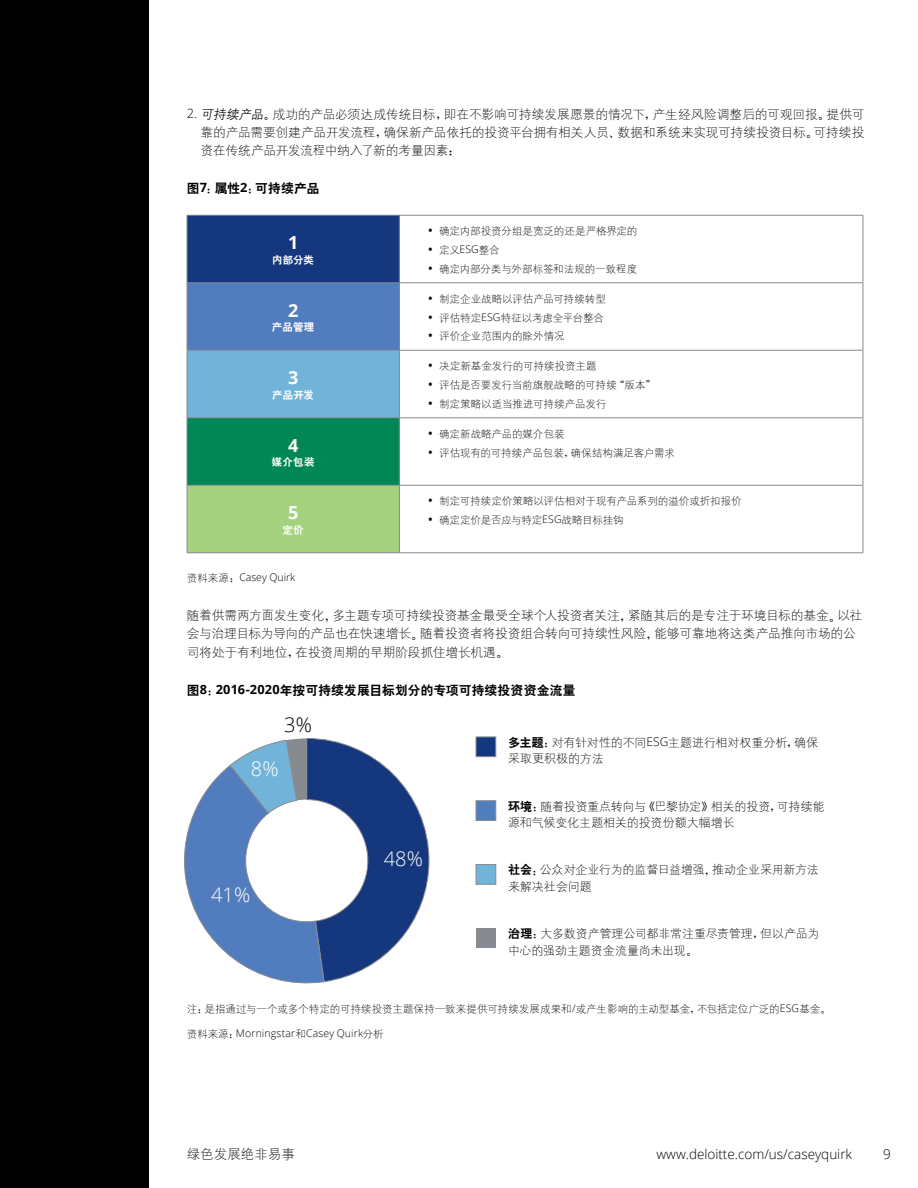
<style>
.page{position:relative;width:918px;height:1188px;background:#fff}
.page>*{position:absolute;margin:0;border:0;box-sizing:border-box;transform-origin:0 0}
.t1{font:300 20.1px "Open Sans";color:#fff}
.t2{font:300 20.1px "Open Sans";color:#000}
.t3{font:700 18px "Open Sans";color:#fff}
.t4{font:300 13.5px "Open Sans";color:#000}
.t5{font:13.5px "H Yg 1 gj";color:#000}
.t6{font:12.75px/18px "H Yg 1 gj";letter-spacing:-.015em;color:#000;text-align:justify}
.t7{font:12.75px "H Yb 2 gj";letter-spacing:.015em;color:#000}
.t8{font:12px/16.5px "H Yg 1 gj";letter-spacing:-.015em;color:#000}
.t9{font:10.5px "H Yg 1 gj";letter-spacing:-.005em;color:#000}
.t10{font:300 10.5px "Open Sans";letter-spacing:.01em;color:#000}
.t11{font:10.5px "H Yb 2 gj";letter-spacing:.01em;color:#fff}
.s1{font-family:"Open Sans";font-weight:300}
.s2{font-family:"H Yg 2 gj";font-style:italic}
.s3{font-family:"H Ya 6 gj"}
.s4{font-family:"Open Sans";font-weight:700}
.s5{font-family:"H Yg 1 gj";font-weight:400}
.s6{font-family:"H Ya 6 gj";font-weight:400}
.s7{font-family:"H Yb 2 gj"}
</style>
<div class="page">
<div style="left:0;top:0;width:148px;height:1188px;background:#000"></div>
<svg style="left:184px;top:738px;width:245px;height:246px"></svg>
<div style="left:476px;top:737px;width:20px;height:20px;background:#14377d;border:1px solid #878a8f"></div>
<div style="left:476px;top:801px;width:20px;height:20px;background:#517dbf;border:1px solid #878a8f"></div>
<div style="left:476px;top:864px;width:20px;height:20px;background:#72b4d9;border:1px solid #878a8f"></div>
<div style="left:476px;top:928px;width:20px;height:20px;background:#878a8f"></div>
<div style="left:187px;top:215px;width:212px;height:68px;background:#14377d"></div>
<div style="left:187px;top:283px;width:212px;height:67px;background:#517dbf"></div>
<div style="left:187px;top:350px;width:212px;height:68px;background:#72b4d9"></div>
<div style="left:187px;top:418px;width:212px;height:67px;background:#008755"></div>
<div style="left:187px;top:485px;width:212px;height:68px;background:#a5d27e"></div>
<hr style="left:187px;top:215px;width:212px;height:1px;background:#878a8f">
<hr style="left:187px;top:215px;width:1px;height:68px;background:#878a8f">
<hr style="left:399px;top:215px;width:464px;height:1px;background:#878a8f">
<hr style="left:399px;top:215px;width:1px;height:68px;background:#878a8f">
<hr style="left:863px;top:215px;width:1px;height:68px;background:#878a8f">
<hr style="left:187px;top:283px;width:212px;height:1px;background:#878a8f">
<hr style="left:187px;top:283px;width:1px;height:67px;background:#878a8f">
<hr style="left:399px;top:283px;width:464px;height:1px;background:#878a8f">
<hr style="left:399px;top:283px;width:1px;height:67px;background:#878a8f">
<hr style="left:863px;top:283px;width:1px;height:67px;background:#878a8f">
<hr style="left:187px;top:350px;width:212px;height:1px;background:#878a8f">
<hr style="left:187px;top:350px;width:1px;height:68px;background:#878a8f">
<hr style="left:399px;top:350px;width:464px;height:1px;background:#878a8f">
<hr style="left:399px;top:350px;width:1px;height:68px;background:#878a8f">
<hr style="left:863px;top:350px;width:1px;height:68px;background:#878a8f">
<hr style="left:187px;top:418px;width:212px;height:1px;background:#878a8f">
<hr style="left:187px;top:418px;width:1px;height:67px;background:#878a8f">
<hr style="left:399px;top:418px;width:464px;height:1px;background:#878a8f">
<hr style="left:399px;top:418px;width:1px;height:67px;background:#878a8f">
<hr style="left:863px;top:418px;width:1px;height:67px;background:#878a8f">
<hr style="left:187px;top:485px;width:212px;height:1px;background:#878a8f">
<hr style="left:187px;top:485px;width:1px;height:68px;background:#878a8f">
<hr style="left:399px;top:485px;width:464px;height:1px;background:#878a8f">
<hr style="left:399px;top:485px;width:1px;height:68px;background:#878a8f">
<hr style="left:863px;top:485px;width:1px;height:68px;background:#878a8f">
<hr style="left:187px;top:553px;width:212px;height:1px;background:#878a8f">
<hr style="left:399px;top:553px;width:464px;height:1px;background:#878a8f">
<p class="t6" style="left:201px;top:105px;width:665px;text-indent:-14px"><span class="s1">2.</span> <span class="s2">可持续产品</span><span class="s3">。</span>成功的产品必须达成传统目标<span class="s3">，</span>即在不影响可持续发展愿景的情况下<span class="s3">，</span>产生经风险调整后的可观回报<span class="s3">。</span>提供可靠的产品需要创建产品开发流程<span class="s3">，</span>确保新产品依托的投资平台拥有相关人员<span class="s3">、</span>数据和系统来实现可持续投资目标<span class="s3">。</span>可持续投资在传统产品开发流程中纳入了新的考量因素<span class="s3">：</span></p>
<p class="t7" style="left:187px;top:182px;width:134px">图<span class="s4">7</span><span class="s3">：</span>属性<span class="s4">2</span><span class="s3">：</span>可持续产品</p>
<h2 class="t3" style="left:288px;top:230px;width:12px">1</h2>
<p class="t11" style="left:272px;top:254px;width:43px">内部分类</p>
<h2 class="t3" style="left:288px;top:297px;width:12px">2</h2>
<p class="t11" style="left:272px;top:322px;width:44px">产品管理</p>
<h2 class="t3" style="left:288px;top:365px;width:12px">3</h2>
<p class="t11" style="left:272px;top:389px;width:43px">产品开发</p>
<h2 class="t3" style="left:288px;top:432px;width:12px">4</h2>
<p class="t11" style="left:272px;top:457px;width:44px">媒介包装</p>
<h2 class="t3" style="left:288px;top:500px;width:12px">5</h2>
<p class="t11" style="left:283px;top:524px;width:23px">定价</p>
<p class="t9" style="left:428px;top:226px;width:210px"><span class="s4">•</span> 确定内部投资分组是宽泛的还是严格界定的</p>
<p class="t9" style="left:428px;top:245px;width:73px"><span class="s4">•</span> 定义<span class="s1">ESG</span>整合</p>
<p class="t9" style="left:428px;top:264px;width:210px"><span class="s4">•</span> 确定内部分类与外部标签和法规的一致程度</p>
<p class="t9" style="left:428px;top:293px;width:179px"><span class="s4">•</span> 制定企业战略以评估产品可持续转型</p>
<p class="t9" style="left:428px;top:312px;width:177px"><span class="s4">•</span> 评估特定<span class="s1">ESG</span>特征以考虑全平台整合</p>
<p class="t9" style="left:428px;top:331px;width:138px"><span class="s4">•</span> 评价企业范围内的除外情况</p>
<p class="t9" style="left:428px;top:361px;width:170px"><span class="s4">•</span> 决定新基金发行的可持续投资主题</p>
<p class="t9" style="left:428px;top:380px;width:229px"><span class="s4">•</span> 评估是否要发行当前旗舰战略的可持续<span class="s3">“</span>版本<span class="s3">”</span></p>
<p class="t9" style="left:428px;top:399px;width:180px"><span class="s4">•</span> 制定策略以适当推进可持续产品发行</p>
<p class="t9" style="left:428px;top:428px;width:138px"><span class="s4">•</span> 确定新战略产品的媒介包装</p>
<p class="t9" style="left:428px;top:447px;width:248px"><span class="s4">•</span> 评估现有的可持续产品包装<span class="s3">，</span>确保结构满足客户需求</p>
<p class="t9" style="left:428px;top:496px;width:315px"><span class="s4">•</span> 制定可持续定价策略以评估相对于现有产品系列的溢价或折扣报价</p>
<p class="t9" style="left:428px;top:515px;width:197px"><span class="s4">•</span> 确定定价是否应与特定<span class="s1">ESG</span>战略目标挂钩</p>
<p class="t10" style="left:187px;top:570px;width:110px"><span class="s5">资料来源</span><span class="s6">：</span>Casey Quirk</p>
<p class="t6" style="left:187px;top:607px;width:677px;text-align:left">随着供需两方面发生变化<span class="s3">，</span>多主题专项可持续投资基金最受全球个人投资者关注<span class="s3">，</span>紧随其后的是专注于环境目标的基金<span class="s3">。</span>以社会与治理目标为导向的产品也在快速增长<span class="s3">。</span>随着投资者将投资组合转向可持续性风险<span class="s3">，</span>能够可靠地将这类产品推向市场的公司将处于有利地位<span class="s3">，</span>在投资周期的早期阶段抓住增长机遇<span class="s3">。</span></p>
<p class="t7" style="left:187px;top:684px;width:390px">图<span class="s4">8</span><span class="s3">：</span><span class="s4">2016-2020</span>年按可持续发展目标划分的专项可持续投资资金流量</p>
<h1 class="t2" style="left:284px;top:711px;width:29px">3%</h1>
<h1 class="t1" style="left:251px;top:755px;width:29px">8%</h1>
<h1 class="t1" style="left:211px;top:881px;width:41px">41%</h1>
<h1 class="t1" style="left:384px;top:845px;width:41px">48%</h1>
<p class="t8" style="left:508px;top:734px;width:312px"><span class="s7">多主题</span><span class="s3">：</span>对有针对性的不同<span class="s1">ESG</span>主题进行相对权重分析<span class="s3">，</span>确保采取更积极的方法</p>
<p class="t8" style="left:508px;top:798px;width:318px"><span class="s7">环境</span><span class="s3">：</span>随着投资重点转向与<span class="s3">《</span>巴黎协定<span class="s3">》</span>相关的投资<span class="s3">，</span>可持续能源和气候变化主题相关的投资份额大幅增长</p>
<p class="t8" style="left:508px;top:862px;width:312px"><span class="s7">社会</span><span class="s3">：</span>公众对企业行为的监督日益增强<span class="s3">，</span>推动企业采用新方法来解决社会问题</p>
<p class="t8" style="left:508px;top:925px;width:313px"><span class="s7">治理</span><span class="s3">：</span>大多数资产管理公司都非常注重尽责管理<span class="s3">，</span>但以产品为中心的强劲主题资金流量尚未出现<span class="s3">。</span></p>
<p class="t9" style="left:187px;top:1003px;width:645px">注<span class="s3">：</span>是指通过与一个或多个特定的可持续投资主题保持一致来提供可持续发展成果和<span class="s1">/</span>或产生影响的主动型基金<span class="s3">，</span>不包括定位广泛的<span class="s1">ESG</span>基金<span class="s3">。</span></p>
<p class="t10" style="left:187px;top:1026px;width:198px"><span class="s5">资料来源</span><span class="s6">：</span>Morningstar<span class="s5">和</span>Casey Quirk<span class="s5">分析</span></p>
<p class="t5" style="left:187px;top:1147px;width:109px">绿色发展绝非易事</p>
<p class="t4" style="left:657px;top:1145px;width:197px">www.deloitte.com/us/caseyquirk</p>
<p class="t4" style="left:883px;top:1145px;width:9px">9</p>
</div>
